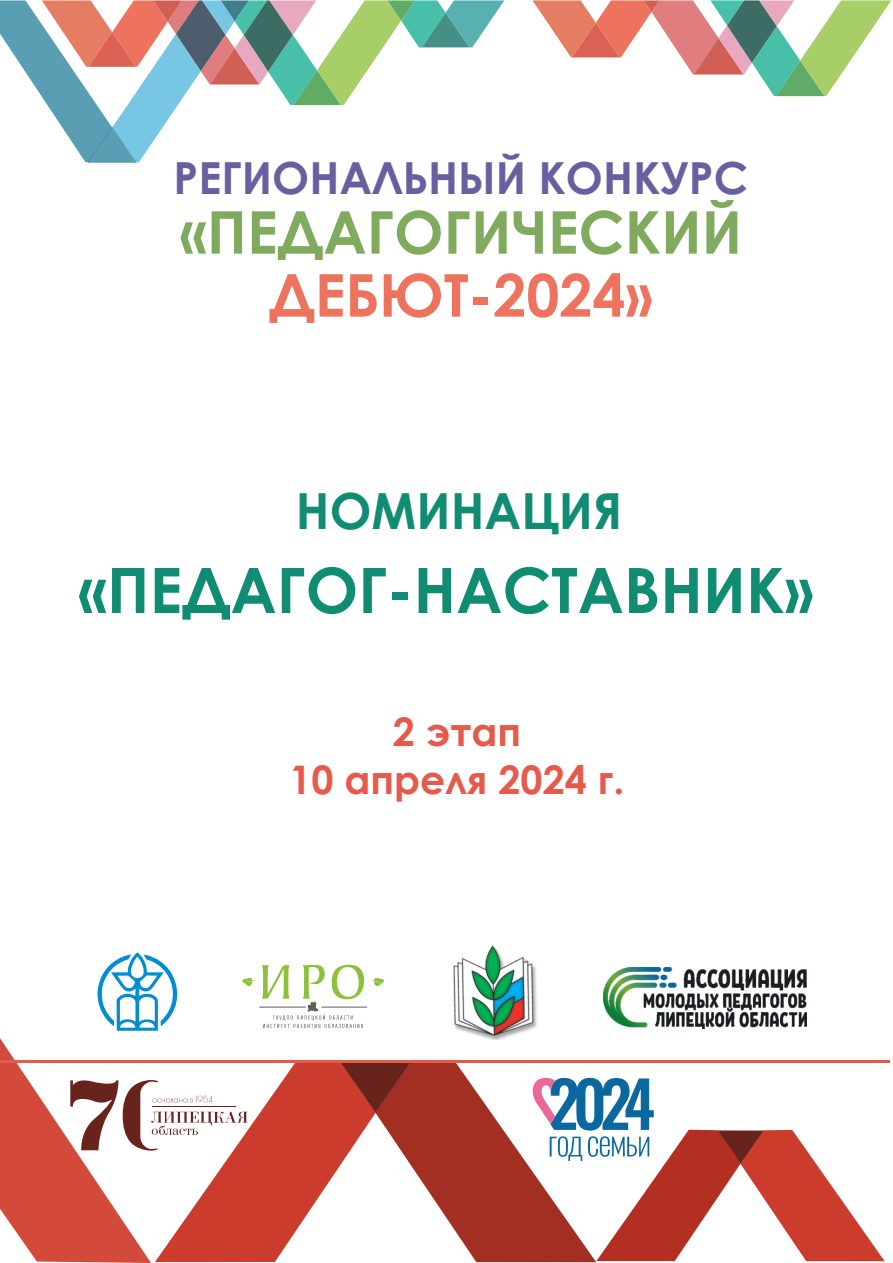
<style>
.page{position:relative;width:893px;height:1263px;background:#fff}
.page>*{position:absolute;margin:0;border:0;box-sizing:border-box;transform-origin:0 0}
.t1{font:700 62.55px "Century Gothic";color:#108c72}
.t2{font:700 58.95px "Century Gothic";color:rgb(91 147 48/.77)}
.t3{font:700 58.95px "Century Gothic";color:rgb(232 74 47/.77)}
.t4{font:700 49.8px "Century Gothic";color:#108c72}
.t5{font:700 44.25px "Century Gothic";color:rgb(57 49 133/.77)}
.t6{font:700 39.45px/47.8px "Century Gothic";color:#e65a4b;text-align:center}
</style>
<div class="page">
<svg style="left:532px;top:0;width:359px;height:96px"></svg>
<svg style="left:0;top:0;width:504px;height:162px"></svg>
<hr style="left:1px;top:1060px;width:889px;height:2px;background:#e65a4b">
<img style="left:453px;top:945px;width:84px;height:93px">
<svg style="left:242px;top:978px;width:13px;height:8px"></svg>
<svg style="left:371px;top:977px;width:13px;height:9px"></svg>
<svg style="left:262px;top:964px;width:103px;height:64px"></svg>
<hr style="left:259px;top:1007px;width:47px;height:1px;background:#5e5d5d">
<hr style="left:321px;top:1007px;width:46px;height:1px;background:#5e5d5d">
<img style="left:603px;top:967px;width:204px;height:61px">
<svg style="left:98px;top:952px;width:80px;height:79px"></svg>
<svg style="left:0;top:1038px;width:885px;height:225px"></svg>
<p class="t5" style="left:174px;top:160px;width:576px">РЕГИОНАЛЬНЫЙ КОНКУРС</p>
<h2 class="t2" style="left:180px;top:209px;width:564px">«ПЕДАГОГИЧЕСКИЙ</h2>
<h2 class="t3" style="left:269px;top:272px;width:385px">ДЕБЮТ-2024»</h2>
<p class="t4" style="left:296px;top:492px;width:328px">НОМИНАЦИЯ</p>
<h1 class="t1" style="left:78px;top:566px;width:737px">«ПЕДАГОГ-НАСТАВНИК»</h1>
<p class="t6" style="left:289px;top:711px;width:337px">2 этап<br>10 апреля 2024 г.</p>
</div>
